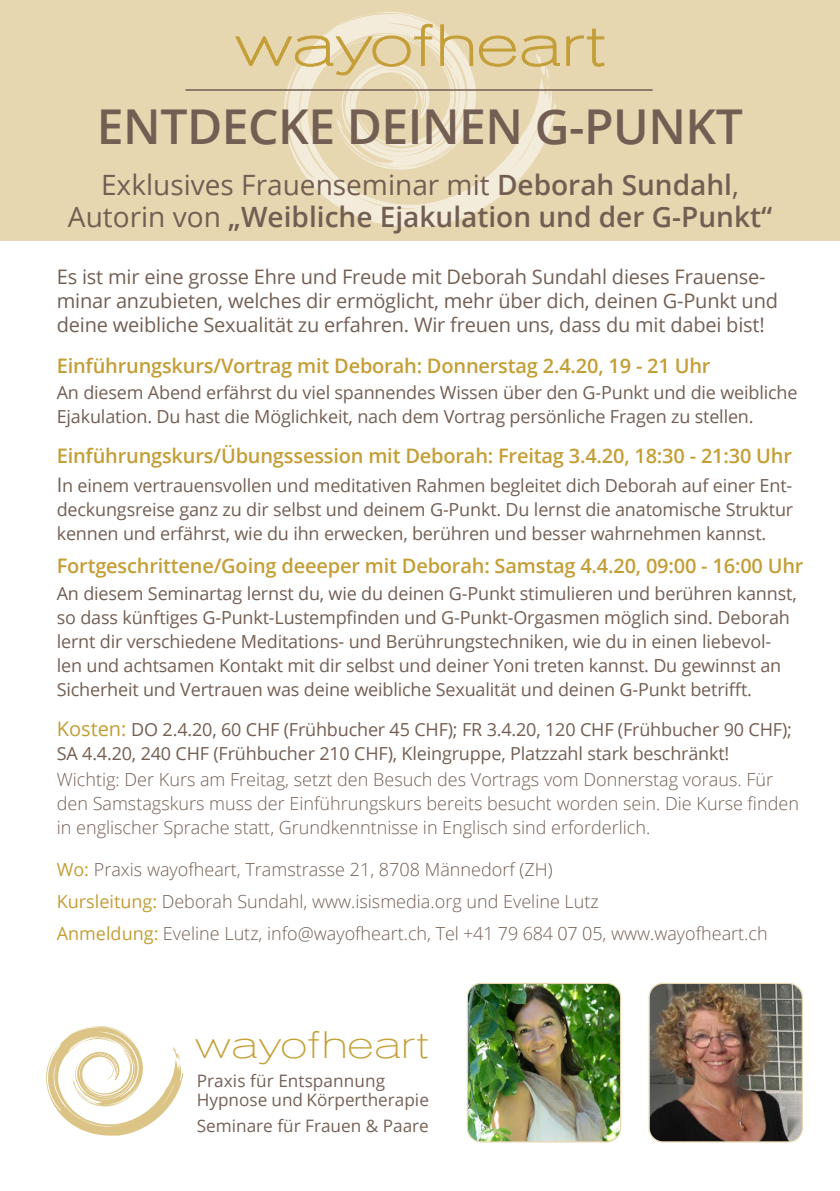
<style>
.page{position:relative;width:840px;height:1191px;background:#fff}
.page>*{position:absolute;margin:0;border:0;box-sizing:border-box;transform-origin:0 0}
.t1{font:600 48px "Open Sans";letter-spacing:-.01em;color:#735e53}
.t2{font:300 37px "Gothic Extended AT Extra";letter-spacing:.01em;color:#c5a036}
.t3{font:600 28px/32px "Open Sans";color:#735e53;text-align:center}
.t4{font:20px/24px "Open Sans";letter-spacing:-.01em;color:#745f53}
.t5{font:600 20px "Open Sans";letter-spacing:-.01em;color:#c49e36}
.t6{font:18px/24px "Open Sans";letter-spacing:-.01em;color:#745f53}
.t7{font:300 18px/24px "Open Sans";color:#745f53}
.t8{font:17.2px/19.4px "Open Sans";color:#766155}
.s1{font-weight:400}
.s2{font-size:20px}
.s3{font-size:20px;color:#c39e36}
.s4{font-weight:400;color:#c39e36}
</style>
<div class="page">
<div style="left:0;top:0;width:839px;height:240px;background:#e7d7b1"></div>
<svg style="left:296px;top:161px;width:238px;height:66px"></svg>
<svg style="left:235px;top:12px;width:324px;height:149px"></svg>
<svg style="left:566px;top:29px;width:38px;height:38px"></svg>
<hr style="left:185px;top:89px;width:467px;height:2px;background:#735e53">
<img style="left:468px;top:984px;width:152px;height:157px">
<div style="left:466px;top:982px;width:154px;height:160px;border:1px solid #e7d7b1;border-radius:14px"></div>
<svg style="left:46px;top:1026px;width:137px;height:109px"></svg>
<img style="left:650px;top:984px;width:151px;height:157px">
<div style="left:648px;top:982px;width:154px;height:160px;border:1px solid #e7d7b1;border-radius:14px"></div>
<h1 class="t1" style="left:97px;top:94px;width:647px">ENTDECKE DEINEN G-PUNKT</h1>
<h3 class="t3" style="left:68px;top:169px;width:705px"><span class="s1">Exklusives Frauenseminar mit</span> Deborah Sundahl<span class="s1">,<br>Autorin von</span> „Weibliche Ejakulation und der G-Punkt“</h3>
<p class="t4" style="left:57px;top:264px;width:722px">Es ist mir eine grosse Ehre und Freude mit Deborah Sundahl dieses Frauense&shy;minar anzubieten, welches dir ermöglicht, mehr über dich, deinen G-Punkt und deine weibliche Sexualität zu erfahren. Wir freuen uns, dass du mit dabei bist!</p>
<p class="t5" style="left:57px;top:351px;width:655px">Einführungskurs/Vortrag mit Deborah: Donnerstag 2.4.20, 19 - 21 Uhr</p>
<p class="t6" style="left:57px;top:380px;width:741px">An diesem Abend erfährst du viel spannendes Wissen über den G-Punkt und die weibliche<br>Ejakulation. Du hast die Möglichkeit, nach dem Vortrag persönliche Fragen zu stellen.</p>
<p class="t5" style="left:57px;top:442px;width:736px">Einführungskurs/Übungssession mit Deborah: Freitag 3.4.20, 18:30 - 21:30 Uhr</p>
<p class="t6" style="left:57px;top:473px;width:737px;text-align:justify"><span class="s2">I</span>n einem vertrauensvollen und meditativen Rahmen begleitet dich Deborah auf einer Ent&shy;deckungsreise ganz zu dir selbst und deinem G-Punkt. Du lernst die anatomische Struktur kennen und erfährst, wie du ihn erwecken, berühren und besser wahrnehmen kannst.</p>
<p class="t5" style="left:57px;top:552px;width:748px">Fortgeschrittene/Going deeeper mit Deborah: Samstag 4.4.20, 09:00 - 16:00 Uhr</p>
<p class="t6" style="left:57px;top:581px;width:741px">An diesem Seminartag lernst du, wie du deinen G-Punkt stimulieren und berühren kannst, so dass künftiges G-Punkt-Lustempfinden und G-Punkt-Orgasmen möglich sind. Deborah lernt dir verschiedene Meditations- und Berührungstechniken, wie du in einen liebevol&shy;len und achtsamen Kontakt mit dir selbst und deiner Yoni treten kannst. Du gewinnst an Sicherheit und Vertrauen was deine weibliche Sexualität und deinen G-Punkt betrifft.</p>
<p class="t6" style="left:57px;top:716px;width:736px"><span class="s3">Kosten:</span> DO 2.4.20, 60 CHF (Frühbucher 45 CHF); FR 3.4.20, 120 CHF (Frühbucher 90 CHF);<br>SA 4.4.20, 240 CHF (Frühbucher 210 CHF), Kleingruppe, Platzzahl stark beschränkt!</p>
<p class="t7" style="left:57px;top:767px;width:743px">Wichtig: Der Kurs am Freitag, setzt den Besuch des Vortrags vom Donnerstag voraus. Für den Samstagskurs muss der Einführungskurs bereits besucht worden sein. Die Kurse finden in englischer Sprache statt, Grundkenntnisse in Englisch sind erforderlich.</p>
<p class="t7" style="left:57px;top:857px;width:497px"><span class="s4">Wo:</span> Praxis wayofheart, Tramstrasse 21, 8708 Männedorf (ZH)</p>
<p class="t7" style="left:57px;top:889px;width:543px"><span class="s4">Kursleitung:</span> Deborah Sundahl, www.isismedia.org und Eveline Lutz</p>
<p class="t7" style="left:57px;top:920px;width:712px"><span class="s4">Anmeldung:</span> Eveline Lutz, info@wayofheart.ch, Tel +41 79 684 07 05, www.wayofheart.ch</p>
<h2 class="t2" style="left:194px;top:1021px;width:236px">wayofheart</h2>
<p class="t8" style="left:197px;top:1070px;width:233px">Praxis für Entspannung<br>Hypnose und Körpertherapie</p>
<p class="t8" style="left:197px;top:1115px;width:233px">Seminare für Frauen &amp; Paare</p>
</div>
